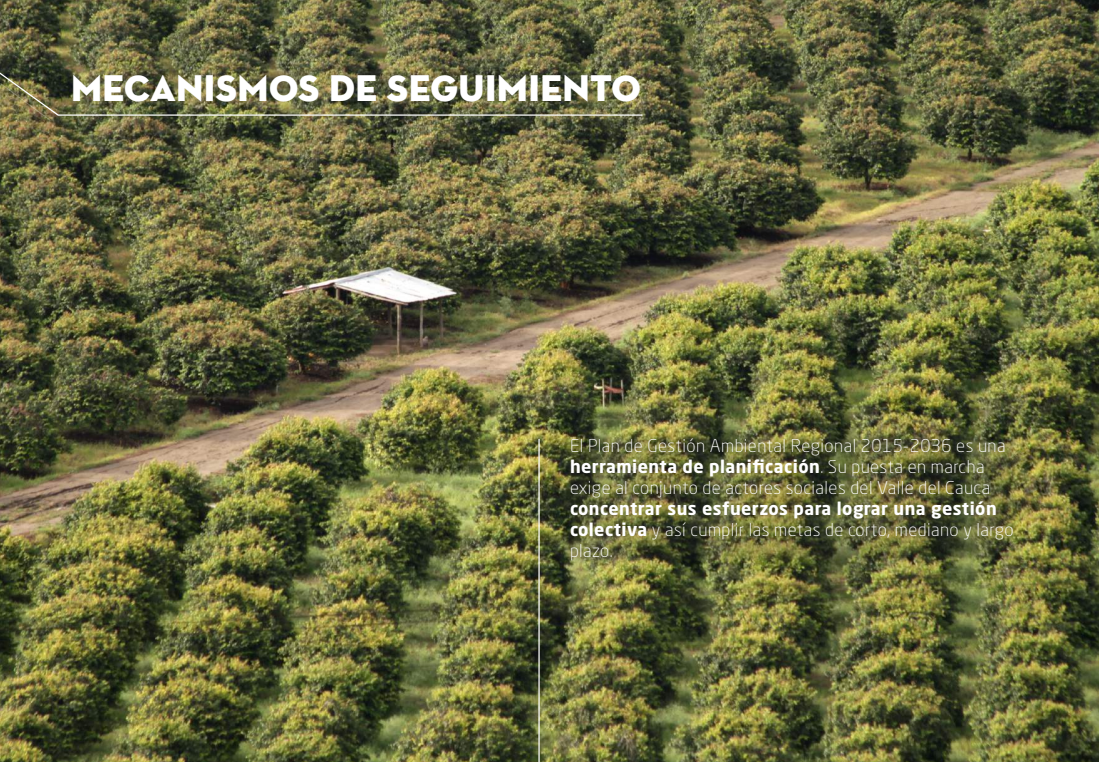
<style>
.page{position:relative;width:1099px;height:762px;background:#fff}
.page>*{position:absolute;margin:0;border:0;box-sizing:border-box;transform-origin:0 0}
.t1{font:37.5px "Neutra Disp Titling";letter-spacing:.01em;color:#fff}
.t2{font:300 17.5px/21px "Neo Sans Std";letter-spacing:.025em;color:#fff}
.t3{font:700 17.5px/21px "Neo Sans Std";letter-spacing:.025em;color:#fff}
.s1{font-weight:700}
.s2{font-weight:300}
</style>
<div class="page">
<img style="left:0;top:0;width:1098px;height:762px">
<svg style="left:0;top:116px;width:51px;height:4px"></svg>
<img style="left:0;top:52px;width:643px;height:64px">
<hr style="left:538px;top:439px;width:1px;height:323px;background:#fff">
<img style="left:525px;top:394px;width:532px;height:210px">
<h1 class="t1" style="left:71px;top:65px;width:571px">MECANISMOS DE SEGUIMIENTO</h1>
<p class="t2" style="left:570px;top:435px;width:437px">El Plan de Gestión Ambiental Regional 2015-2036 es una <span class="s1">herramienta de planificación</span>. Su puesta en marcha exige al conjunto de actores sociales del Valle del Cauca</p>
<p class="t3" style="left:570px;top:497px;width:445px">concentrar sus esfuerzos para lograr una gestión colectiva <span class="s2">y así cumplir las metas de corto, mediano y largo plazo.</span></p>
</div>
